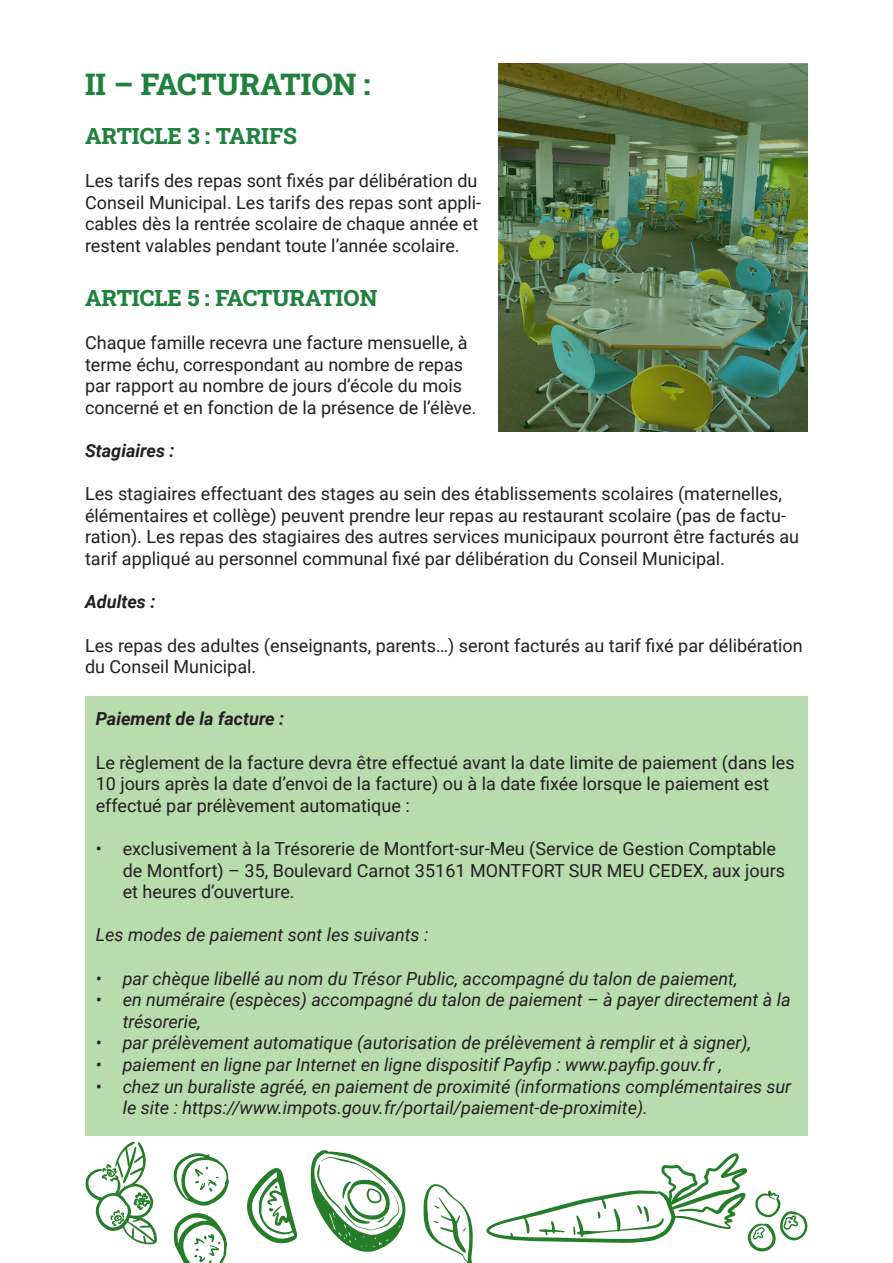
<style>
.page{position:relative;width:893px;height:1263px;background:#fff}
.page>*{position:absolute;margin:0;border:0;box-sizing:border-box;transform-origin:0 0}
.t1{font:800 30px "Roboto Slab";color:#20813e}
.t2{font:800 22.5px "Roboto Slab";color:#20813e}
.t3{font:18px/21.6px "Roboto";color:#231f20}
.t4{font:italic 18px/21.6px "Roboto";color:#231f20}
.t5{font:italic 700 18px "Roboto";color:#231f20}
</style>
<div class="page">
<div style="left:85px;top:696px;width:723px;height:439px;background:#b8dcae"></div>
<img style="left:499px;top:64px;width:309px;height:368px">
<svg style="left:247px;top:1168px;width:50px;height:76px"></svg>
<svg style="left:174px;top:1153px;width:55px;height:110px"></svg>
<svg style="left:311px;top:1150px;width:94px;height:102px"></svg>
<svg style="left:85px;top:1142px;width:72px;height:102px"></svg>
<svg style="left:423px;top:1184px;width:50px;height:79px"></svg>
<svg style="left:486px;top:1153px;width:322px;height:99px"></svg>
<p class="t1" style="left:85px;top:64px;width:287px">II – FACTURATION :</p>
<p class="t2" style="left:85px;top:120px;width:213px">ARTICLE 3 : TARIFS</p>
<p class="t3" style="left:85px;top:169px;width:398px">Les tarifs des repas sont fixés par délibération du Conseil Municipal. Les tarifs des repas sont appli&shy;cables dès la rentrée scolaire de chaque année et restent valables pendant toute l’année scolaire.</p>
<p class="t2" style="left:85px;top:282px;width:294px">ARTICLE 5 : FACTURATION</p>
<p class="t3" style="left:85px;top:331px;width:393px">Chaque famille recevra une facture mensuelle, à terme échu, correspondant au nombre de repas par rapport au nombre de jours d’école du mois concerné et en fonction de la présence de l’élève.</p>
<p class="t5" style="left:85px;top:438px;width:91px">Stagiaires :</p>
<p class="t3" style="left:85px;top:482px;width:716px">Les stagiaires effectuant des stages au sein des établissements scolaires (maternelles, élémentaires et collège) peuvent prendre leur repas au restaurant scolaire (pas de factu&shy;ration). Les repas des stagiaires des autres services municipaux pourront être facturés au tarif appliqué au personnel communal fixé par délibération du Conseil Municipal.</p>
<p class="t5" style="left:85px;top:589px;width:72px">Adultes :</p>
<p class="t3" style="left:85px;top:634px;width:719px">Les repas des adultes (enseignants, parents…) seront facturés au tarif fixé par délibération du Conseil Municipal.</p>
<p class="t5" style="left:96px;top:706px;width:190px">Paiement de la facture :</p>
<p class="t3" style="left:96px;top:751px;width:700px">Le règlement de la facture devra être effectué avant la date limite de paiement (dans les<br>10 jours après la date d’envoi de la facture) ou à la date fixée lorsque le paiement est effectué par prélèvement automatique :</p>
<p class="t3" style="left:123px;top:837px;width:664px;text-indent:-27px">• exclusivement à la Trésorerie de Montfort-sur-Meu (Service de Gestion Comptable de Montfort) – 35, Boulevard Carnot 35161 MONTFORT SUR MEU CEDEX, aux jours et heures d’ouverture.</p>
<p class="t4" style="left:96px;top:923px;width:334px">Les modes de paiement sont les suivants :</p>
<p class="t4" style="left:96px;top:967px;width:643px">• par chèque libellé au nom du Trésor Public, accompagné du talon de paiement,</p>
<p class="t4" style="left:123px;top:988px;width:670px;text-indent:-27px">• en numéraire (espèces) accompagné du talon de paiement – à payer directement à la trésorerie,</p>
<p class="t4" style="left:96px;top:1031px;width:657px">• par prélèvement automatique (autorisation de prélèvement à remplir et à signer),</p>
<p class="t4" style="left:96px;top:1053px;width:628px">• paiement en ligne par Internet en ligne dispositif Payfip : www.payfip.gouv.fr ,</p>
<p class="t4" style="left:123px;top:1075px;width:670px;text-indent:-27px">• chez un buraliste agréé, en paiement de proximité (informations complémentaires sur le site : https://www.impots.gouv.fr/portail/paiement-de-proximite).</p>
</div>
